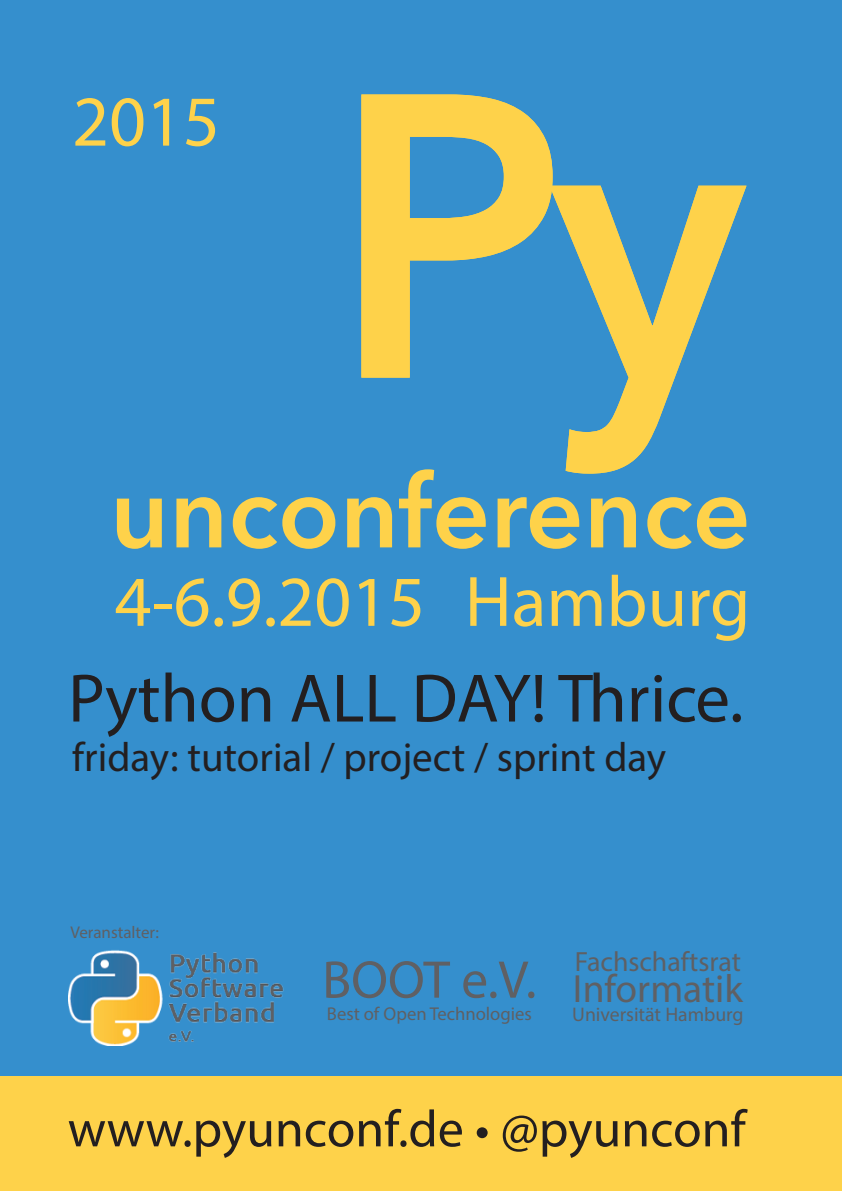
<style>
.page{position:relative;width:842px;height:1191px;background:#fff}
.page>*{position:absolute;margin:0;border:0;box-sizing:border-box;transform-origin:0 0}
.t1{font:72px "Myriad Pro";color:#fed24a}
.t2{font:69px "Myriad Pro";color:#231f20}
.t3{font:53.4px "Myriad Pro";color:#5f6064}
.t4{font:52px "Myriad Pro";color:#231f20}
.t5{font:41px "Myriad Pro";color:#231f20}
.t6{font:39.5px "Myriad Pro";color:#5f6064}
.t7{font:27.9px "Myriad Pro";color:#5f6064}
.t8{font:19.7px "Myriad Pro";color:#5f6064}
.t9{font:18.6px "Myriad Pro";color:#5f6064}
.t10{font:17px "Myriad Pro";color:#5f6064}
</style>
<div class="page">
<div style="left:0;top:0;width:842px;height:1190px;background:#358fcd"></div>
<svg style="left:117px;top:498px;width:45px;height:51px"></svg>
<svg style="left:176px;top:497px;width:45px;height:50px"></svg>
<svg style="left:233px;top:497px;width:102px;height:52px"></svg>
<svg style="left:347px;top:497px;width:45px;height:50px"></svg>
<svg style="left:399px;top:473px;width:87px;height:76px"></svg>
<svg style="left:498px;top:497px;width:81px;height:52px"></svg>
<svg style="left:591px;top:497px;width:45px;height:50px"></svg>
<svg style="left:647px;top:497px;width:99px;height:52px"></svg>
<svg style="left:361px;top:94px;width:385px;height:379px"></svg>
<img style="left:68px;top:950px;width:216px;height:95px">
<div style="left:0;top:1076px;width:842px;height:115px;background:#fed24a"></div>
<h1 class="t1" style="left:72px;top:77px;width:149px">2015</h1>
<h1 class="t1" style="left:115px;top:557px;width:312px">4-6.9.2015</h1>
<h1 class="t1" style="left:465px;top:557px;width:287px">Hamburg</h1>
<h2 class="t2" style="left:68px;top:656px;width:677px">Python ALL DAY! Thrice.</h2>
<p class="t5" style="left:72px;top:731px;width:595px">friday: tutorial / project / sprint day</p>
<p class="t10" style="left:70px;top:922px;width:90px">Veranstalter:</p>
<h3 class="t3" style="left:322px;top:946px;width:216px">BOOT e.V.</h3>
<p class="t9" style="left:327px;top:1002px;width:206px">Best of Open Technologies</p>
<p class="t7" style="left:575px;top:944px;width:168px">Fachschaftsrat</p>
<p class="t6" style="left:573px;top:964px;width:172px">Informatik</p>
<p class="t8" style="left:572px;top:1002px;width:173px">Universität Hamburg</p>
<p class="t4" style="left:68px;top:1096px;width:679px">www.pyunconf.de • @pyunconf</p>
</div>
